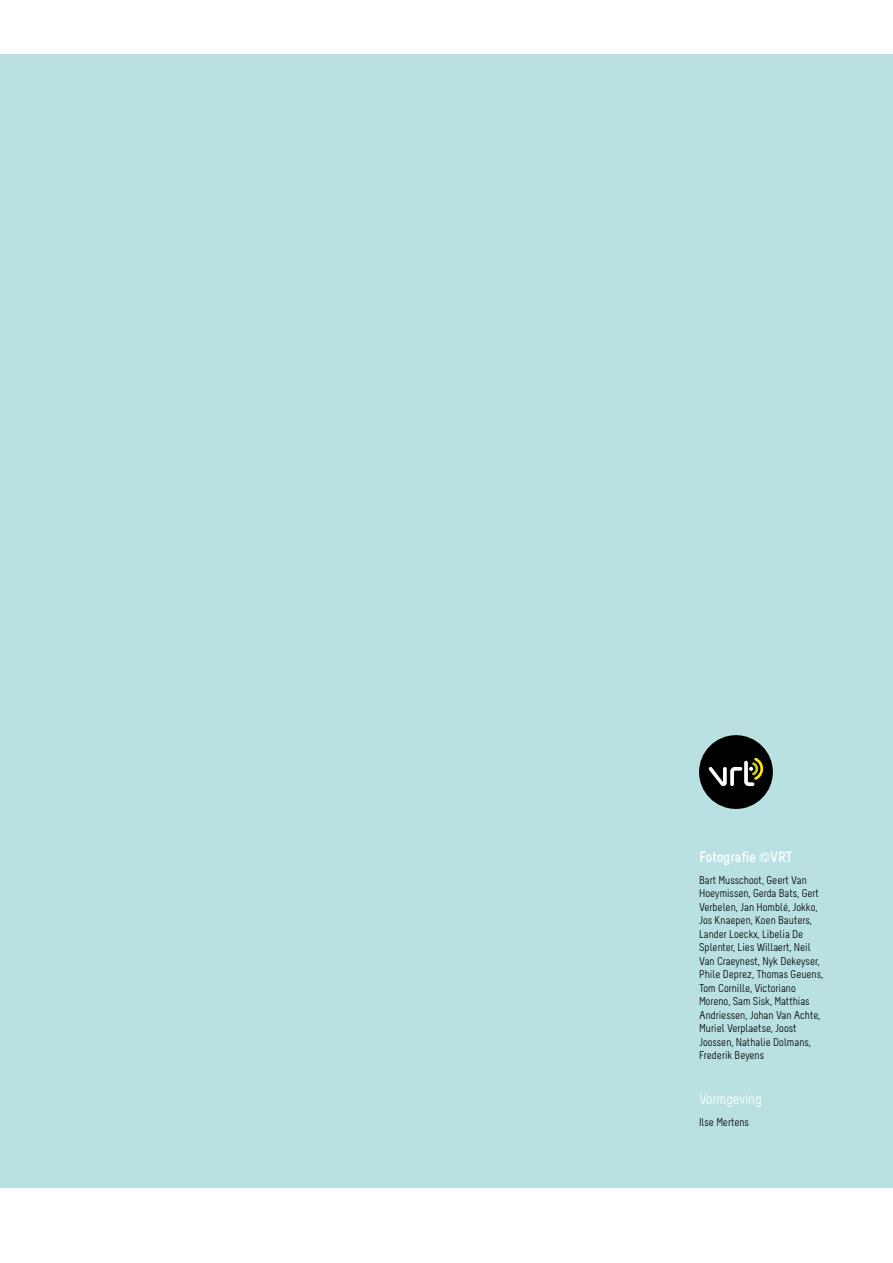
<style>
.page{position:relative;width:893px;height:1263px;background:#fff}
.page>*{position:absolute;margin:0;border:0;box-sizing:border-box;transform-origin:0 0}
.t1{font:700 15px "Melbourne";color:#fff}
.t2{font:15px "Melbourne";letter-spacing:-.01em;color:#fff}
.t3{font:11.25px/13.5px "Melbourne";color:#000}
.s1{font-family:"Founders Grotesk";font-weight:400}
</style>
<div class="page">
<div style="left:0;top:54px;width:893px;height:1134px;background:#b9e1e2"></div>
<div style="left:699px;top:735px;width:74px;height:74px;background:#000;border-radius:50%"></div>
<svg style="left:708px;top:757px;width:55px;height:29px"></svg>
<h1 class="t1" style="left:699px;top:847px;width:79px">Fotografie <span class="s1">©</span>VRT</h1>
<p class="t3" style="left:699px;top:874px;width:126px">Bart Musschoot, Geert Van<br>Hoeymissen, Gerda Bats, Gert<br>Verbelen, Jan Homblé, Jokko,<br>Jos Knaepen, Koen Bauters,<br>Lander Loeckx, Libelia De<br>Splenter, Lies Willaert, Neil<br>Van Craeynest, Nyk Dekeyser,<br>Phile Deprez, Thomas Geuens,<br>Tom Cornille, Victoriano<br>Moreno, Sam Sisk, Matthias<br>Andriessen, Johan Van Achte,<br>Muriel Verplaetse, Joost<br>Joossen, Nathalie Dolmans,<br>Frederik Beyens</p>
<h1 class="t2" style="left:699px;top:1091px;width:65px">Vormgeving</h1>
<p class="t3" style="left:699px;top:1117px;width:51px">I lse Mertens</p>
</div>
